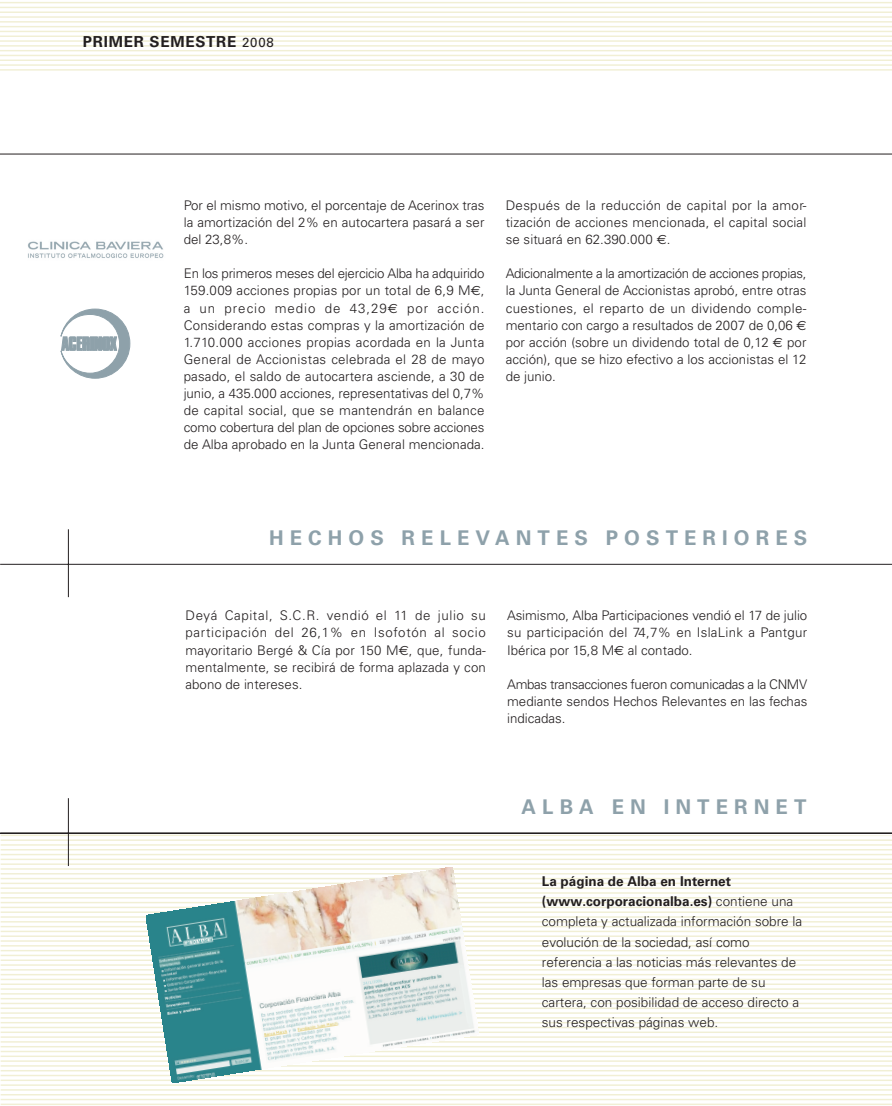
<style>
.page{position:relative;width:892px;height:1106px;background:#fff}
.page>*{position:absolute;margin:0;border:0;box-sizing:border-box;transform-origin:0 0}
.t1{font:700 20.25px "Univers";letter-spacing:.3em;color:#8ea1aa}
.t2{font:700 15.15px "Univers";letter-spacing:.05em;color:#231f20}
.t3{font:300 13.5px/20.1px "Univers";color:#231f20}
.t4{font:300 13.35px/17.1px "Univers";letter-spacing:.005em;color:#231f20;text-align:justify}
.s1{font-weight:400;font-size:13.2px}
.s2{font-family:"Euro Sans Std";font-weight:400}
.s3{font-weight:700}
</style>
<div class="page">
<hr style="left:0;top:2px;width:892px;height:1px;background:#f1efd4">
<hr style="left:0;top:7px;width:892px;height:1px;background:#f1efd4">
<hr style="left:0;top:11px;width:892px;height:2px;background:#f1efd4">
<hr style="left:0;top:16px;width:892px;height:2px;background:#f1efd4">
<hr style="left:0;top:21px;width:892px;height:2px;background:#f1efd4">
<hr style="left:0;top:26px;width:892px;height:1px;background:#f1efd4">
<hr style="left:0;top:31px;width:892px;height:1px;background:#f1efd4">
<hr style="left:0;top:35px;width:892px;height:2px;background:#f1efd4">
<hr style="left:0;top:40px;width:892px;height:2px;background:#f1efd4">
<hr style="left:0;top:45px;width:892px;height:2px;background:#f1efd4">
<hr style="left:0;top:50px;width:892px;height:1px;background:#f1efd4">
<hr style="left:0;top:55px;width:892px;height:1px;background:#f1efd4">
<hr style="left:0;top:60px;width:892px;height:1px;background:#f1efd4">
<hr style="left:0;top:64px;width:892px;height:2px;background:#f1efd4">
<hr style="left:0;top:69px;width:892px;height:2px;background:#f1efd4">
<hr style="left:0;top:154px;width:892px;height:1px;background:#231f20">
<svg style="left:1px;top:833px;width:891px;height:272px"></svg>
<hr style="left:68px;top:798px;width:1px;height:67px;background:#231f20">
<hr style="left:0;top:832px;width:892px;height:1px;background:#231f20">
<img style="left:146px;top:867px;width:333px;height:215px">
<hr style="left:68px;top:529px;width:1px;height:68px;background:#231f20">
<hr style="left:0;top:564px;width:892px;height:1px;background:#231f20">
<img style="left:28px;top:241px;width:136px;height:17px">
<svg style="left:60px;top:309px;width:70px;height:69px"></svg>
<p class="t2" style="left:83px;top:36px;width:192px">PRIMER SEMESTRE <span class="s1">2008</span></p>
<p class="t4" style="left:184px;top:198px;width:302px">Por el mismo motivo, el porcentaje de Acerinox tras la amortización del 2% en autocartera pasará a ser del 23,8%.</p>
<p class="t4" style="left:184px;top:266px;width:302px">En los primeros meses del ejercicio Alba ha adquirido 159.009 acciones propias por un total de 6,9 M<span class="s2">€</span>, a un precio medio de 43,29<span class="s2">€</span> por acción.<br>Considerando estas compras y la amortización de 1.710.000 acciones propias acordada en la Junta General de Accionistas celebrada el 28 de mayo pasado, el saldo de autocartera asciende, a 30 de junio, a 435.000 acciones, representativas del 0,7% de capital social, que se mantendrán en balance como cobertura del plan de opciones sobre acciones de Alba aprobado en la Junta General mencionada.</p>
<p class="t4" style="left:505px;top:198px;width:302px">Después de la reducción de capital por la amor&shy;tización de acciones mencionada, el capital social se situará en 62.390.000 <span class="s2">€</span>.</p>
<p class="t4" style="left:505px;top:266px;width:302px">Adicionalmente a la amortización de acciones propias, la Junta General de Accionistas aprobó, entre otras cuestiones, el reparto de un dividendo comple&shy;mentario con cargo a resultados de 2007 de 0,06 <span class="s2">€ </span>por acción (sobre un dividendo total de 0,12 <span class="s2">€</span> por acción), que se hizo efectivo a los accionistas el 12 de junio.</p>
<h1 class="t1" style="left:269px;top:530px;width:540px">HECHOS RELEVANTES POSTERIORES</h1>
<p class="t4" style="left:186px;top:608px;width:302px">Deyá Capital, S.C.R. vendió el 11 de julio su participación del 26,1% en Isofotón al socio mayoritario Bergé &amp; Cía por 150 M<span class="s2">€</span>, que, funda&shy;mentalmente, se recibirá de forma aplazada y con abono de intereses.</p>
<p class="t4" style="left:507px;top:608px;width:302px">Asimismo, Alba Participaciones vendió el 17 de julio su participación del 74,7% en IslaLink a Pantgur Ibérica por 15,8 M<span class="s2">€</span> al contado.</p>
<p class="t4" style="left:507px;top:676px;width:302px">Ambas transacciones fueron comunicadas a la CNMV mediante sendos Hechos Relevantes en las fechas indicadas.</p>
<h1 class="t1" style="left:521px;top:799px;width:286px">ALBA EN INTERNET</h1>
<p class="t3" style="left:542px;top:872px;width:262px"><span class="s3">La página de Alba en Internet (www.corporacionalba.es)</span> contiene una completa y actualizada información sobre la evolución de la sociedad, así como referencia a las noticias más relevantes de las empresas que forman parte de su cartera, con posibilidad de acceso directo a sus respectivas páginas web.</p>
</div>
